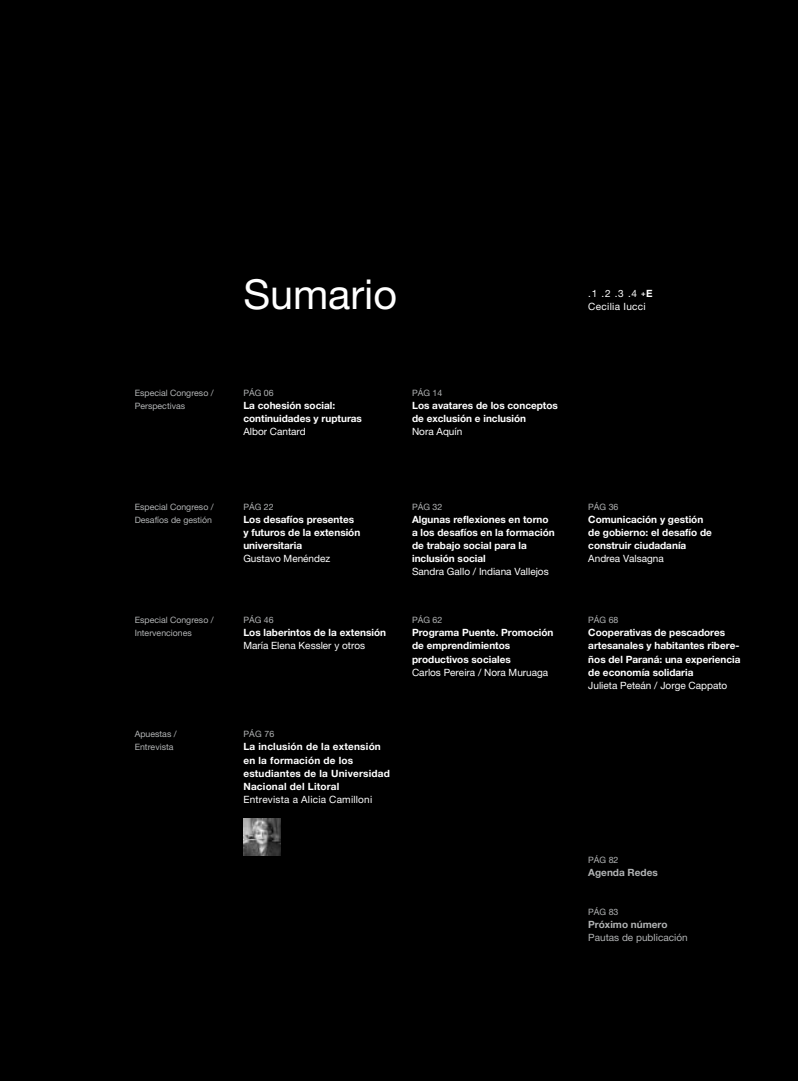
<style>
.page{position:relative;width:798px;height:1081px;background:#fff}
.page>*{position:absolute;margin:0;border:0;box-sizing:border-box;transform-origin:0 0}
.t1{font:41.25px "Helvetica Neue";color:#fff}
.t2{font:700 10px/13.1px "Helvetica Neue";color:#fff}
.t3{font:10px "Helvetica Neue";color:#fff}
.t4{font:700 10px/13.1px "Helvetica Neue";letter-spacing:.02em;color:#fff}
.t5{font:10px "Helvetica Neue";letter-spacing:.02em;color:#fff}
.t6{font:700 10px "Helvetica Neue";color:#b1b3b4}
.t7{font:10px/12.5px "Helvetica Neue";letter-spacing:.03em;color:#fff}
.t8{font:10px "Helvetica Neue";color:#b1b3b4}
.t9{font:8.75px/13.1px "Helvetica Neue";color:#b1b3b4}
.s1{font-weight:700;font-size:7.5px}
.s2{font-weight:700}
</style>
<div class="page">
<div style="left:0;top:0;width:797px;height:1081px;background:#000"></div>
<img style="left:243px;top:819px;width:37px;height:36px">
<h1 class="t1" style="left:243px;top:270px;width:155px">Sumario</h1>
<p class="t7" style="left:588px;top:287px;width:66px">.1 .2 .3 .4 <span class="s1">+</span><span class="s2">E<br></span>Cecilia Iucci</p>
<p class="t9" style="left:135px;top:386px;width:80px">Especial Congreso /<br>Perspectivas</p>
<p class="t9" style="left:243px;top:386px;width:32px">PÁG 06</p>
<p class="t2" style="left:243px;top:399px;width:120px">La cohesión social: continuidades y rupturas</p>
<p class="t3" style="left:243px;top:426px;width:64px">Albor Cantard</p>
<p class="t9" style="left:412px;top:386px;width:32px">PÁG 14</p>
<p class="t2" style="left:412px;top:399px;width:147px">Los avatares de los conceptos de exclusión e inclusión</p>
<p class="t3" style="left:412px;top:426px;width:52px">Nora Aquín</p>
<p class="t9" style="left:135px;top:500px;width:80px">Especial Congreso /<br>Desafíos de gestión</p>
<p class="t9" style="left:243px;top:500px;width:32px">PÁG 22</p>
<p class="t2" style="left:243px;top:512px;width:118px">Los desafíos presentes y futuros de la extensión universitaria</p>
<p class="t3" style="left:243px;top:552px;width:88px">Gustavo Menéndez</p>
<p class="t9" style="left:412px;top:500px;width:32px">PÁG 32</p>
<p class="t2" style="left:412px;top:512px;width:144px">Algunas reflexiones en torno a los desafíos en la formación de trabajo social para la inclusión social</p>
<p class="t3" style="left:412px;top:566px;width:138px">Sandra Gallo / Indiana Vallejos</p>
<p class="t9" style="left:588px;top:500px;width:32px">PÁG 36</p>
<p class="t2" style="left:588px;top:512px;width:125px">Comunicación y gestión de gobierno: el desafío de construir ciudadanía</p>
<p class="t3" style="left:588px;top:552px;width:77px">Andrea Valsagna</p>
<p class="t9" style="left:135px;top:613px;width:80px">Especial Congreso /<br>Intervenciones</p>
<p class="t9" style="left:243px;top:613px;width:32px">PÁG 46</p>
<p class="t2" style="left:243px;top:626px;width:144px">Los laberintos de la extensión</p>
<p class="t3" style="left:243px;top:640px;width:123px">María Elena Kessler y otros</p>
<p class="t9" style="left:412px;top:613px;width:32px">PÁG 62</p>
<p class="t2" style="left:412px;top:626px;width:143px">Programa Puente. Promoción de emprendimientos productivos sociales</p>
<p class="t3" style="left:412px;top:666px;width:138px">Carlos Pereira / Nora Muruaga</p>
<p class="t9" style="left:588px;top:613px;width:32px">PÁG 68</p>
<p class="t2" style="left:588px;top:626px;width:154px">Cooperativas de pescadores artesanales y habitantes ribere&shy;ños del Paraná: una experiencia de economía solidaria</p>
<p class="t3" style="left:588px;top:679px;width:140px">Julieta Peteán / Jorge Cappato</p>
<p class="t9" style="left:135px;top:727px;width:43px">Apuestas /<br>Entrevista</p>
<p class="t9" style="left:243px;top:727px;width:33px">PÁG 76</p>
<p class="t4" style="left:243px;top:740px;width:148px">La inclusión de la extensión en la formación de los estudiantes de la Universidad<br>Nacional del Litoral</p>
<p class="t5" style="left:243px;top:793px;width:130px">Entrevista a Alicia Camilloni</p>
<p class="t9" style="left:588px;top:853px;width:32px">PÁG 82</p>
<p class="t6" style="left:588px;top:866px;width:71px">Agenda Redes</p>
<p class="t9" style="left:588px;top:905px;width:32px">PÁG 83</p>
<p class="t6" style="left:588px;top:918px;width:81px">Próximo número</p>
<p class="t8" style="left:588px;top:931px;width:101px">Pautas de publicación</p>
</div>
